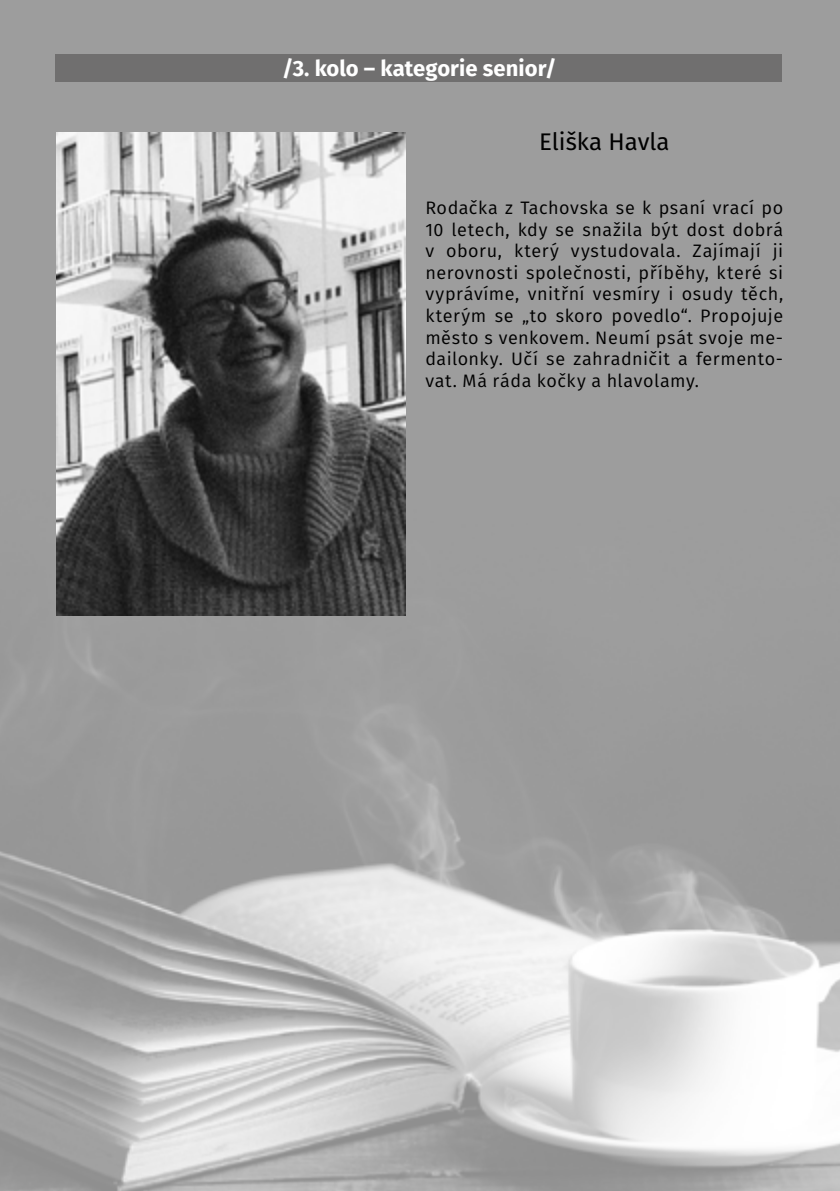
<style>
.page{position:relative;width:840px;height:1191px;background:#fff}
.page>*{position:absolute;margin:0;border:0;box-sizing:border-box;transform-origin:0 0}
.t1{font:24px "Fira Sans";color:#000}
.t2{font:700 22px "Fira Sans";color:#fff}
.t3{font:18px/21.6px "Fira Sans";letter-spacing:.03em;color:#000;text-align:justify}
</style>
<div class="page">
<img style="left:0;top:0;width:839px;height:1191px">
<img style="left:57px;top:133px;width:348px;height:482px">
<div style="left:55px;top:54px;width:726px;height:28px;background:#706f6f"></div>
<p class="t2" style="left:282px;top:52px;width:276px">/3. kolo – kategorie senior/</p>
<h1 class="t1" style="left:538px;top:125px;width:132px">Eliška Havla</h1>
<p class="t3" style="left:425px;top:197px;width:359px">Rodačka z Tachovska se k psaní vrací po 10 letech, kdy se snažila být dost dobrá v oboru, který vystudovala. Zajímají ji nerovnosti společnosti, příběhy, které si vyprávíme, vnitřní vesmíry i osudy těch, kterým se „to skoro povedlo“. Propojuje město s venkovem. Neumí psát svoje me&shy;dailonky. Učí se zahradničit a fermento&shy;vat. Má ráda kočky a hlavolamy.</p>
</div>
